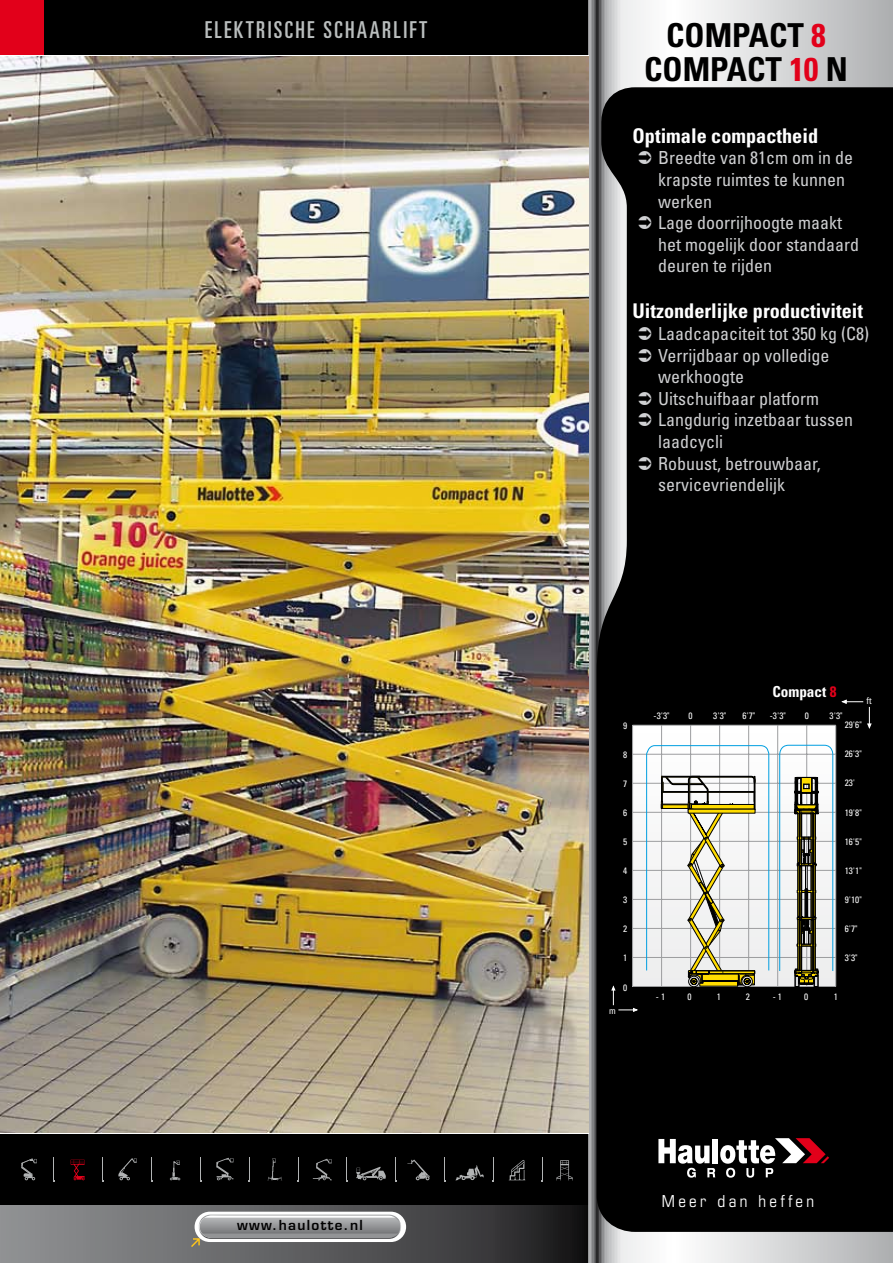
<style>
.page{position:relative;width:893px;height:1263px;background:#000}
.page>*{position:absolute;margin:0;border:0;box-sizing:border-box;transform-origin:0 0}
.t1{font:700 condensed 33px/33px "Univers";color:#000;text-align:center}
.t2{font:ultra-condensed 23.25px "Univers";letter-spacing:.1em;color:#babebe}
.t3{font:700 condensed 20.25px "Univers";color:#fff}
.t4{font:condensed 18px/21.6px "Univers";color:#cfd0d2}
.t5{font:condensed 16.5px "Eurostile";letter-spacing:.2em;color:#fff}
.t6{font:700 condensed 15.15px "Univers";color:#fff}
.t7{font:600 13.5px "Eurostile";letter-spacing:.1em;color:#000}
.t8{font:condensed 9.3px "Univers";color:#fff}
.s1{color:#e2001a}
</style>
<div class="page">
<svg style="left:0;top:1205px;width:586px;height:58px;background:#5b5b5d"></svg>
<div style="left:195px;top:1212px;width:211px;height:30px;background:#fff;border-radius:15px"></div>
<div style="left:199px;top:1214px;width:202px;height:25px;background:#dadbdb;border-radius:12px"></div>
<svg style="left:191px;top:1215px;width:209px;height:32px;background:#9c9d9e"></svg>
<div style="left:0;top:0;width:43px;height:56px;background:#e2001a"></div>
<svg style="left:588px;top:0;width:305px;height:1263px"></svg>
<div style="left:632px;top:725px;width:204px;height:261px;background:linear-gradient(to bottom,#fefefe,#ededee)"></div>
<hr style="left:632px;top:986px;width:204px;height:1px;background:#9c9d9f">
<hr style="left:632px;top:725px;width:204px;height:1px;background:#9c9d9f">
<hr style="left:690px;top:725px;width:1px;height:261px;background:#9c9d9f">
<hr style="left:632px;top:957px;width:204px;height:1px;background:#9c9d9f">
<hr style="left:632px;top:928px;width:204px;height:1px;background:#9c9d9f">
<hr style="left:632px;top:899px;width:204px;height:1px;background:#9c9d9f">
<hr style="left:632px;top:870px;width:204px;height:1px;background:#9c9d9f">
<hr style="left:632px;top:841px;width:204px;height:1px;background:#9c9d9f">
<hr style="left:632px;top:812px;width:204px;height:1px;background:#9c9d9f">
<hr style="left:632px;top:754px;width:204px;height:1px;background:#9c9d9f">
<hr style="left:632px;top:783px;width:204px;height:1px;background:#9c9d9f">
<hr style="left:835px;top:725px;width:1px;height:261px;background:#9c9d9f">
<hr style="left:806px;top:725px;width:1px;height:261px;background:#9c9d9f">
<hr style="left:777px;top:725px;width:1px;height:261px;background:#9c9d9f">
<hr style="left:748px;top:725px;width:1px;height:261px;background:#9c9d9f">
<hr style="left:719px;top:725px;width:1px;height:261px;background:#9c9d9f">
<hr style="left:661px;top:725px;width:1px;height:261px;background:#9c9d9f">
<hr style="left:632px;top:725px;width:1px;height:261px;background:#9c9d9f">
<svg style="left:646px;top:744px;width:188px;height:243px;background:#ced0c8"></svg>
<svg style="left:611px;top:984px;width:28px;height:28px"></svg>
<svg style="left:841px;top:699px;width:31px;height:30px"></svg>
<img style="left:0;top:57px;width:588px;height:1075px">
<svg style="left:455px;top:1165px;width:29px;height:15px"></svg>
<svg style="left:356px;top:1167px;width:30px;height:13px"></svg>
<svg style="left:313px;top:1159px;width:19px;height:21px"></svg>
<svg style="left:118px;top:1158px;width:19px;height:22px"></svg>
<svg style="left:71px;top:1160px;width:14px;height:20px"></svg>
<svg style="left:21px;top:1158px;width:16px;height:22px"></svg>
<svg style="left:407px;top:1159px;width:23px;height:21px"></svg>
<svg style="left:267px;top:1158px;width:15px;height:22px"></svg>
<svg style="left:170px;top:1161px;width:10px;height:19px"></svg>
<svg style="left:53px;top:1158px;width:2px;height:23px"></svg>
<svg style="left:151px;top:1158px;width:2px;height:23px"></svg>
<svg style="left:102px;top:1158px;width:2px;height:23px"></svg>
<svg style="left:556px;top:1160px;width:17px;height:20px"></svg>
<svg style="left:509px;top:1160px;width:16px;height:20px"></svg>
<svg style="left:216px;top:1158px;width:18px;height:22px"></svg>
<svg style="left:200px;top:1158px;width:1px;height:23px"></svg>
<svg style="left:297px;top:1158px;width:2px;height:23px"></svg>
<svg style="left:249px;top:1158px;width:1px;height:23px"></svg>
<svg style="left:346px;top:1158px;width:2px;height:23px"></svg>
<svg style="left:395px;top:1158px;width:2px;height:23px"></svg>
<svg style="left:444px;top:1158px;width:1px;height:23px"></svg>
<svg style="left:493px;top:1158px;width:1px;height:23px"></svg>
<svg style="left:541px;top:1158px;width:2px;height:23px"></svg>
<svg style="left:639px;top:151px;width:12px;height:13px"></svg>
<svg style="left:639px;top:216px;width:12px;height:13px"></svg>
<svg style="left:639px;top:327px;width:12px;height:13px"></svg>
<svg style="left:639px;top:348px;width:12px;height:14px"></svg>
<svg style="left:639px;top:391px;width:12px;height:14px"></svg>
<svg style="left:639px;top:413px;width:12px;height:13px"></svg>
<svg style="left:639px;top:456px;width:12px;height:14px"></svg>
<p class="t2" style="left:205px;top:16px;width:224px">ELEKTRISCHE SCHAARLIFT</p>
<h1 class="t1" style="left:644px;top:19px;width:205px">COMPACT <span class="s1">8<br></span>COMPACT <span class="s1">10</span> N</h1>
<p class="t3" style="left:632px;top:123px;width:187px">Optimale compactheid</p>
<p class="t4" style="left:658px;top:147px;width:202px">Breedte van 81cm om in de krapste ruimtes te kunnen werken<br>Lage doorrijhoogte maakt het mogelijk door standaard deuren te rijden</p>
<p class="t3" style="left:632px;top:299px;width:232px">Uitzonderlijke productiviteit</p>
<p class="t4" style="left:658px;top:322px;width:212px">Laadcapaciteit tot 350 kg (C8)<br>Verrijdbaar op volledige werkhoogte<br>Uitschuifbaar platform<br>Langdurig inzetbaar tussen laadcycli<br>Robuust, betrouwbaar, servicevriendelijk</p>
<p class="t7" style="left:237px;top:1217px;width:127px">www.haulotte.nl</p>
<p class="t8" style="left:623px;top:720px;width:6px">9</p>
<p class="t8" style="left:623px;top:749px;width:6px">8</p>
<p class="t8" style="left:623px;top:778px;width:6px">7</p>
<p class="t8" style="left:623px;top:807px;width:6px">6</p>
<p class="t8" style="left:623px;top:836px;width:6px">5</p>
<p class="t8" style="left:623px;top:865px;width:6px">4</p>
<p class="t8" style="left:623px;top:894px;width:6px">3</p>
<p class="t8" style="left:623px;top:923px;width:6px">2</p>
<p class="t8" style="left:623px;top:952px;width:6px">1</p>
<p class="t8" style="left:623px;top:981px;width:6px">0</p>
<p class="t8" style="left:609px;top:1004px;width:8px">m</p>
<p class="t8" style="left:654px;top:710px;width:17px">-3'3"</p>
<p class="t8" style="left:689px;top:710px;width:6px">0</p>
<p class="t8" style="left:713px;top:710px;width:14px">3'3"</p>
<p class="t6" style="left:772px;top:682px;width:66px">Compact <span class="s1">8</span></p>
<p class="t8" style="left:742px;top:710px;width:14px">6'7"</p>
<p class="t8" style="left:770px;top:710px;width:17px">-3'3"</p>
<p class="t8" style="left:805px;top:710px;width:6px">0</p>
<p class="t8" style="left:830px;top:710px;width:14px">3'3"</p>
<p class="t8" style="left:867px;top:694px;width:7px">ft</p>
<p class="t8" style="left:845px;top:719px;width:18px">29'6"</p>
<p class="t8" style="left:845px;top:748px;width:18px">26'3"</p>
<p class="t8" style="left:845px;top:777px;width:12px">23'</p>
<p class="t8" style="left:845px;top:806px;width:18px">19'8"</p>
<p class="t8" style="left:845px;top:835px;width:18px">16'5"</p>
<p class="t8" style="left:845px;top:864px;width:18px">13'1"</p>
<p class="t8" style="left:845px;top:893px;width:18px">9'10"</p>
<p class="t8" style="left:845px;top:923px;width:14px">6'7"</p>
<p class="t8" style="left:845px;top:952px;width:14px">3'3"</p>
<p class="t8" style="left:656px;top:991px;width:11px">- 1</p>
<p class="t8" style="left:688px;top:991px;width:6px">0</p>
<p class="t8" style="left:717px;top:991px;width:6px">1</p>
<p class="t8" style="left:746px;top:991px;width:6px">2</p>
<p class="t8" style="left:773px;top:991px;width:11px">-1</p>
<p class="t8" style="left:804px;top:991px;width:6px">0</p>
<p class="t8" style="left:834px;top:991px;width:6px">1</p>
<p class="t5" style="left:662px;top:1191px;width:154px">Meer dan heffen</p>
</div>
